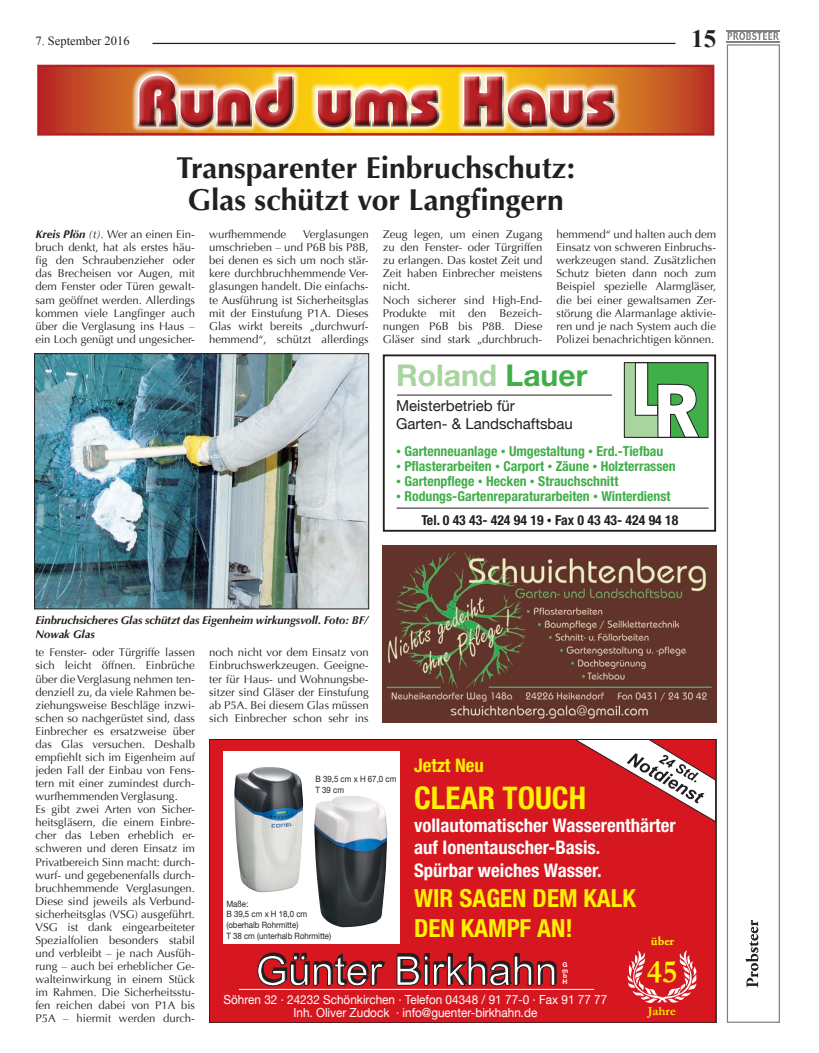
<style>
.page{position:relative;width:819px;height:1053px;background:#fff}
.page>*{position:absolute;margin:0;border:0;box-sizing:border-box;transform-origin:0 0}
.t1{font:800 69px "Bauhaus";color:#b62024}
.t2{font:700 32.5px "Garamond";color:#fff101}
.t3{font:700 condensed 31.25px "Helvetica Neue";color:#fff101}
.t4{font:700 30px/32.5px "Optima";color:#231f20;text-align:center}
.t5{font:700 30px "Helvetica Neue";color:#a7d49f}
.t6{font:700 condensed 25px/30px "Helvetica Neue";color:#fff101}
.t7{font:700 25px "Times New Roman";color:#231f20}
.t8{font:700 condensed 18.75px/22.5px "Helvetica Neue";color:#fff}
.t9{font:700 condensed 18.75px "Helvetica Neue";color:#fff101}
.t10{font:15px/18px "Helvetica Neue";color:#231f20}
.t11{font:700 condensed 13.75px/23.6px "Helvetica Neue";color:#40ae49}
.t12{font:12.5px/12.4px "Helvetica Neue";color:#fff;text-align:center;scale:.94 1}
.t13{font:12.5px "Times New Roman";color:#231f20}
.t14{font:700 12.5px "Garamond";color:#fff101}
.t15{font:700 12.38px "Adobe Garamond Pro";color:#fff101}
.t16{font:11.75px "Helvetica Neue";color:#fff}
.t17{font:11.25px/13px "Optima";color:#231f20;text-align:justify}
.t18{font:italic 700 11.25px/13px "Optima";color:#231f20}
.t19{font:8.75px/10.5px "Helvetica Neue";color:#231f20;scale:.9 1}
.t20{font:700 6.62px/5.8px "Helvetica Neue";color:#fff}
.s1{font-weight:700;font-style:italic}
.s2{font-style:italic}
.s3{color:#40ae49}
.s4{font-size:10px}
.s5{color:#231f20}
.s6{font-size:10px;color:#231f20}
</style>
<div class="page">
<hr style="left:152px;top:43px;width:523px;height:1px;background:#231f20">
<div style="left:209px;top:739px;width:507px;height:283px;background:#d6171f"></div>
<svg style="left:574px;top:739px;width:141px;height:83px"></svg>
<hr style="left:239px;top:989px;width:355px;height:1px;background:#fff">
<svg style="left:257px;top:951px;width:300px;height:35px;background:#a54246"></svg>
<svg style="left:627px;top:950px;width:69px;height:52px;background:#df4a50"></svg>
<div style="left:218px;top:992px;width:389px;height:27px;background:#d7171f"></div>
<div style="left:223px;top:751px;width:176px;height:192px;background:#fff"></div>
<img style="left:234px;top:767px;width:69px;height:125px">
<img style="left:314px;top:795px;width:73px;height:132px">
<img style="left:383px;top:545px;width:333px;height:177px">
<div style="left:383px;top:354px;width:333px;height:177px;border:2px solid #231f20"></div>
<div style="left:624px;top:362px;width:84px;height:75px;background:#40ae49"></div>
<svg style="left:626px;top:364px;width:73px;height:72px"></svg>
<div style="left:624px;top:362px;width:84px;height:76px;border:1px solid #231f20"></div>
<hr style="left:396px;top:507px;width:312px;height:1px;background:#231f20">
<hr style="left:397px;top:395px;width:215px;height:1px;background:#231f20">
<div style="left:726px;top:44px;width:54px;height:978px;border:1px solid #808285"></div>
<svg style="left:745px;top:920px;width:13px;height:67px"></svg>
<svg style="left:727px;top:32px;width:52px;height:8px"></svg>
<hr style="left:726px;top:30px;width:54px;height:1px;background:#808285">
<hr style="left:726px;top:41px;width:54px;height:1px;background:#808285">
<svg style="left:40px;top:68px;width:671px;height:65px;background:#c55125"></svg>
<div style="left:37px;top:65px;width:677px;height:71px;border:2px solid #b62024"></div>
<div style="left:130px;top:67px;width:489px;height:64px;background:#fff;opacity:.75"></div>
<div style="left:131px;top:70px;width:491px;height:65px;background:#231f20;opacity:.75"></div>
<img style="left:36px;top:355px;width:331px;height:252px">
<div style="left:34px;top:353px;width:335px;height:256px;border:1px solid #231f20"></div>
<p class="t13" style="left:35px;top:32px;width:96px">7. September 2016</p>
<p class="t7" style="left:691px;top:21px;width:26px">15</p>
<h1 class="t1" style="left:136px;top:60px;width:480px">Rund ums Haus</h1>
<p class="t4" style="left:177px;top:152px;width:400px">Transparenter Einbruchschutz:<br>Glas schützt vor Langfingern</p>
<p class="t17" style="left:35px;top:228px;width:161px"><span class="s1">Kreis Plön</span> <span class="s2">(t).</span> Wer an einen Ein&shy;bruch denkt, hat als erstes häu&shy;fig den Schraubenzieher oder das Brecheisen vor Augen, mit dem Fenster oder Türen gewalt&shy;sam geöffnet werden. Allerdings kommen viele Langfinger auch über die Verglasung ins Haus – ein Loch genügt und ungesicher-</p>
<p class="t17" style="left:209px;top:228px;width:79px">wurfhemmende</p>
<p class="t17" style="left:209px;top:228px;width:161px;text-indent:94px">Verglasungen umschrieben – und P6B bis P8B, bei denen es sich um noch stär&shy;kere durchbruchhemmende Ver&shy;glasungen handelt. Die einfachs&shy;te Ausführung ist Sicherheitsglas mit der Einstufung P1A. Dieses Glas wirkt bereits „durchwurf&shy;hemmend“, schützt allerdings</p>
<p class="t17" style="left:383px;top:228px;width:161px;text-align:left">Zeug legen, um einen Zugang zu den Fenster- oder Türgriffen zu erlangen. Das kostet Zeit und<br>Zeit haben Einbrecher meistens nicht.<br>Noch sicherer sind High-End-<br>Produkte mit den Bezeich&shy;nungen P6B bis P8B. Diese<br>Gläser sind stark „durchbruch-</p>
<p class="t17" style="left:556px;top:228px;width:161px">hemmend“ und halten auch dem Einsatz von schweren Einbruchs&shy;werkzeugen stand. Zusätzlichen Schutz bieten dann noch zum Beispiel spezielle Alarmgläser, die bei einer gewaltsamen Zer&shy;störung die Alarmanlage aktivie&shy;ren und je nach System auch die Polizei benachrichtigen können.</p>
<p class="t5" style="left:396px;top:357px;width:193px">Roland <span class="s3">Lauer</span></p>
<p class="t10" style="left:396px;top:398px;width:178px">Meisterbetrieb für<br>Garten- &amp; Landschaftsbau</p>
<p class="t11" style="left:396px;top:439px;width:269px"><span class="s4">•</span> Gartenneuanlage <span class="s4">•</span> Umgestaltung <span class="s4">•</span> Erd.-Tiefbau</p>
<p class="t11" style="left:396px;top:454px;width:281px"><span class="s4">•</span> Pflasterarbeiten <span class="s4">•</span> Carport <span class="s4">•</span> Zäune <span class="s4">•</span> Holzterrassen</p>
<p class="t11" style="left:396px;top:469px;width:224px"><span class="s4">•</span> Gartenpflege <span class="s4">•</span> Hecken <span class="s4">•</span> Strauchschnitt</p>
<p class="t11" style="left:421px;top:484px;width:258px;text-indent:-25px"><span class="s4">•</span> Rodungs-Gartenreparaturarbeiten <span class="s4">•</span> Winterdienst<br><span class="s5">Tel. 0 43 43- 424 94 19</span> <span class="s6">•</span> <span class="s5">Fax 0 43 43- 424 94 18</span></p>
<p class="t18" style="left:35px;top:614px;width:335px">Einbruchsicheres Glas schützt das Eigenheim wirkungsvoll. Foto: BF/<br>Nowak Glas</p>
<p class="t17" style="left:35px;top:646px;width:161px;text-align:left">te Fenster- oder Türgriffe lassen sich leicht öffnen. Einbrüche über die Verglasung nehmen ten&shy;denziell zu, da viele Rahmen be&shy;ziehungsweise Beschläge inzwi&shy;schen so nachgerüstet sind, dass<br>Einbrecher es ersatzweise über das Glas versuchen. Deshalb empfiehlt sich im Eigenheim auf jeden Fall der Einbau von Fens&shy;tern mit einer zumindest durch&shy;wurfhemmenden Verglasung.<br>Es gibt zwei Arten von Sicher&shy;heitsgläsern, die einem Einbre&shy;cher das Leben erheblich er&shy;schweren und deren Einsatz im<br>Privatbereich Sinn macht: durch&shy;wurf- und gegebenenfalls durch&shy;bruchhemmende Verglasungen.<br>Diese sind jeweils als Verbund&shy;sicherheitsglas (VSG) ausgeführt.<br>VSG ist dank eingearbeiteter<br>Spezialfolien besonders stabil und verbleibt – je nach Ausfüh&shy;rung – auch bei erheblicher Ge&shy;walteinwirkung in einem Stück im Rahmen. Die Sicherheitsstu&shy;fen reichen dabei von P1A bis<br>P5A – hiermit werden durch-</p>
<p class="t17" style="left:209px;top:646px;width:161px">noch nicht vor dem Einsatz von Einbruchswerkzeugen. Geeigne&shy;ter für Haus- und Wohnungsbe&shy;sitzer sind Gläser der Einstufung ab P5A. Bei diesem Glas müssen sich Einbrecher schon sehr ins</p>
<p class="t19" style="left:315px;top:773px;width:91px">B 39,5 cm x H 67,0 cm<br>T 39 cm</p>
<p class="t19" style="left:226px;top:898px;width:118px">Maße:<br>B 39,5 cm x H 18,0 cm (oberhalb Rohrmitte)<br>T 38 cm (unterhalb Rohrmitte)</p>
<p class="t9" style="left:414px;top:753px;width:71px">Jetzt Neu</p>
<p class="t3" style="left:414px;top:779px;width:173px">CLEAR TOUCH</p>
<p class="t8" style="left:414px;top:813px;width:263px">vollautomatischer Wasserenthärter auf Ionentauscher-Basis.<br>Spürbar weiches Wasser.</p>
<p class="t6" style="left:414px;top:882px;width:223px">WIR SAGEN DEM KALK<br>DEN KAMPF AN!</p>
<p class="t15" style="left:651px;top:933px;width:25px">über</p>
<p class="t20" style="left:562px;top:961px;width:8px">G m b<br>H</p>
<p class="t2" style="left:646px;top:949px;width:32px">45</p>
<p class="t14" style="left:647px;top:1002px;width:30px">Jahre</p>
<p class="t12" style="left:223px;top:994px;width:409px">Söhren 32 · 24232 Schönkirchen · Telefon 04348 / 91 77-0 · Fax 91 77 77<br>Inh. Oliver Zudock · info@guenter-birkhahn.de</p>
<p class="t16" style="left:354px;top:1003px;width:138px">info@guenter-birkhahn.de</p>
</div>
